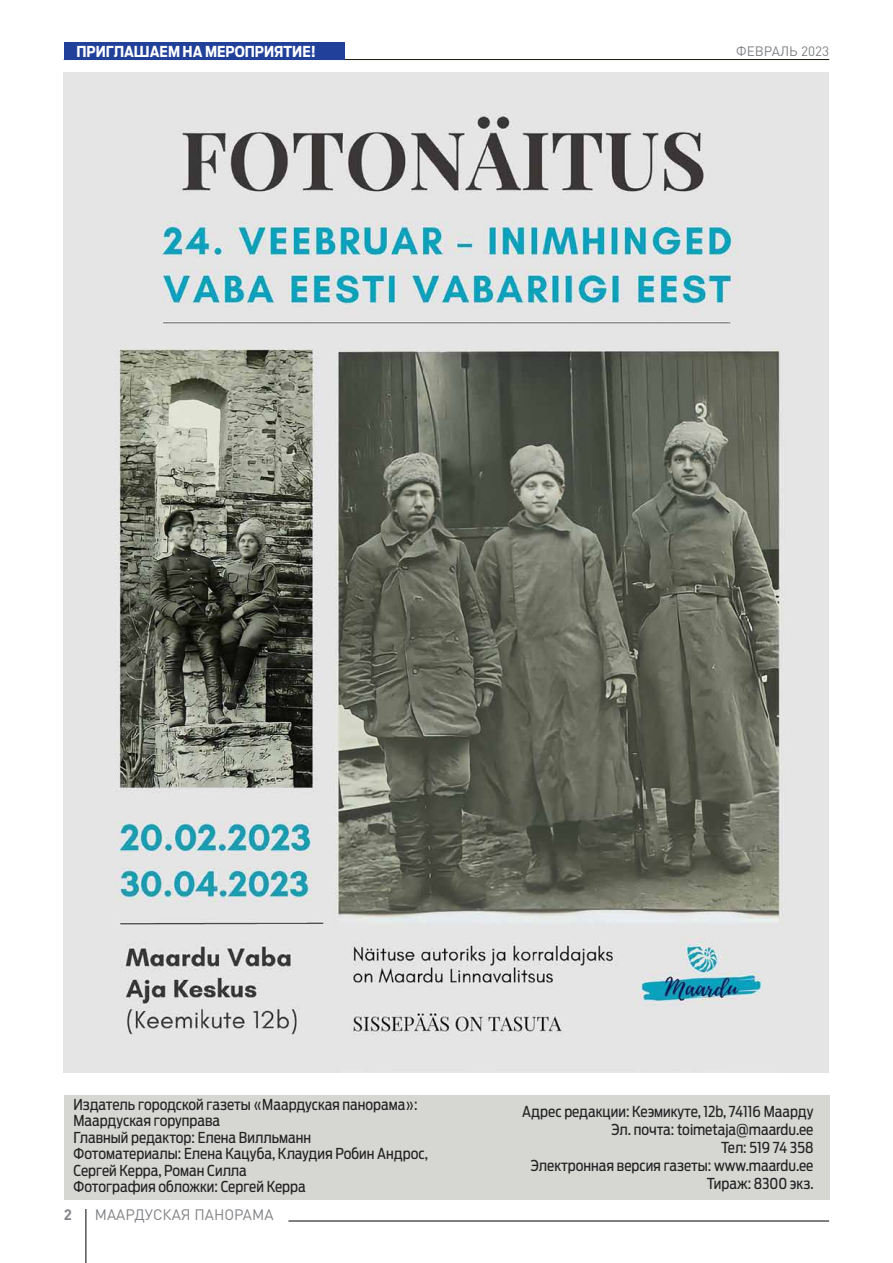
<style>
.page{position:relative;width:893px;height:1263px;background:#fff}
.page>*{position:absolute;margin:0;border:0;box-sizing:border-box;transform-origin:0 0}
.t1{font:15px/16.5px "Ford Antenna Cond";color:#222223}
.t2{font:700 15px "Ford Antenna Cond";color:#fff}
.t3{font:15px "DIN Pro";color:#808285}
.t4{font:700 15px "DIN Pro";color:#808285}
.t5{font:13.5px "DIN Pro";color:#808285}
</style>
<div class="page">
<hr style="left:288px;top:1221px;width:541px;height:1px;background:#000">
<hr style="left:86px;top:1209px;width:1px;height:54px;background:#000">
<hr style="left:64px;top:59px;width:765px;height:1px;background:#1c180b">
<div style="left:64px;top:1095px;width:765px;height:104px;background:#d6d6d3"></div>
<div style="left:64px;top:43px;width:280px;height:17px;background:#21409a"></div>
<div style="left:64px;top:72px;width:765px;height:1000px;background:#e5e5e5"></div>
<img style="left:115px;top:113px;width:669px;height:922px">
<p class="t2" style="left:76px;top:38px;width:241px">ПРИГЛАШАЕМ НА МЕРОПРИЯТИЕ!</p>
<p class="t5" style="left:736px;top:42px;width:94px">ФЕВРАЛЬ 2023</p>
<p class="t1" style="left:74px;top:1094px;width:356px">Издатель городской газеты «Маардуская панорама»:<br>Маардуская горуправа<br>Главный редактор: Елена Вилльманн<br>Фотоматериалы: Елена Кацуба, Клаудия Робин Андрос, Сергей Керра, Роман Силла<br>Фотография обложки: Сергей Керра</p>
<p class="t1" style="left:522px;top:1101px;width:293px;line-height:18px;text-align:right">Адрес редакции: Кеэмикуте, 12b, 74116 Mаарду<br>Эл. почта: toimetaja@maardu.ee<br>Тел: 519 74 358<br>Электронная версия газеты: www.maardu.ee<br>Тираж: 8300 экз.</p>
<p class="t4" style="left:64px;top:1205px;width:10px">2</p>
<p class="t3" style="left:95px;top:1205px;width:180px">МААРДУСКАЯ ПАНОРАМА</p>
</div>
